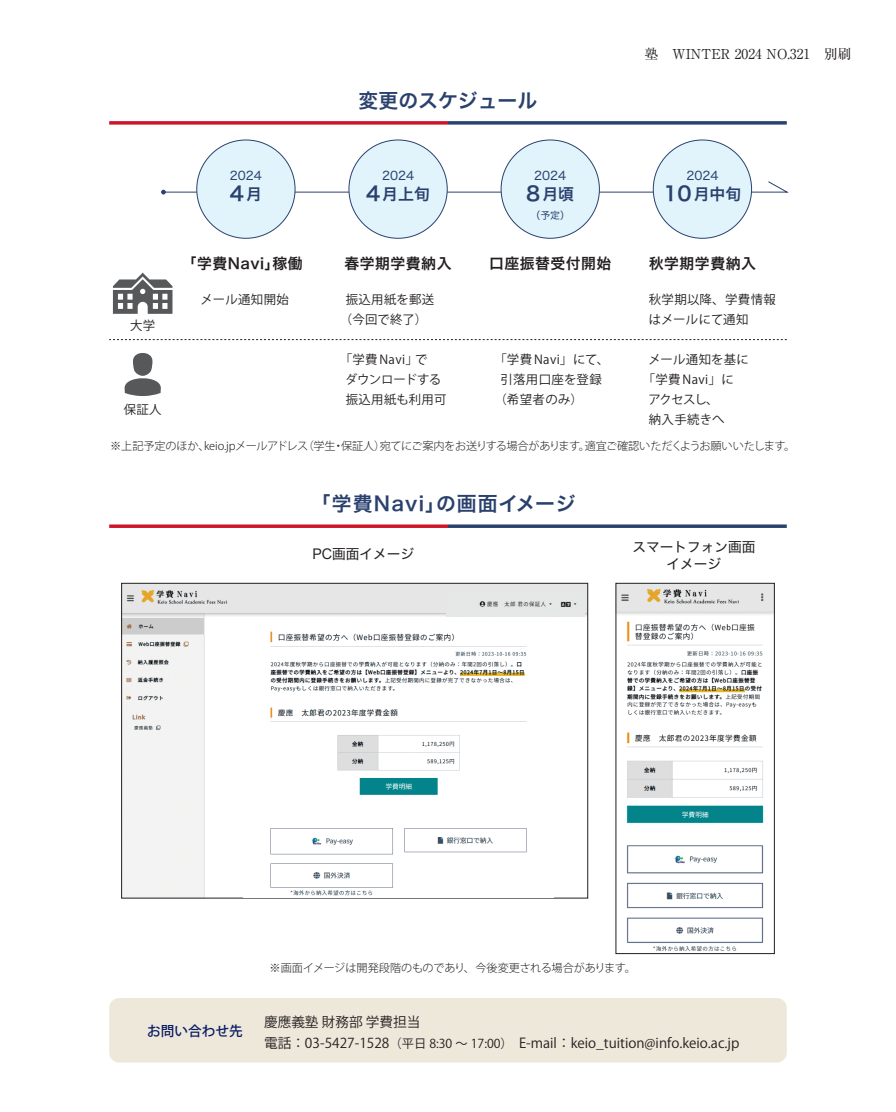
<style>
.page{position:relative;width:896px;height:1112px;background:#fff}
.page>*{position:absolute;margin:0;border:0;box-sizing:border-box;transform-origin:0 0}
.t1{font:19.78px "Hira Kaku Std W6";color:#2a416e}
.t2{font:19.78px "Hira Kaku Std W6";letter-spacing:.03em;color:#2a416e}
.t3{font:15.92px "Hira Kaku Std W6";color:#2a416e}
.t4{font:14.88px "Hira Kaku Std N W6";letter-spacing:.03em;color:#231f20}
.t5{font:13.65px "Koz Go Pro";color:#231f20}
.t6{font:13.65px "Ryumin Pr 5";color:#231f20}
.t7{font:13.65px "Hira Kaku Std N W4";color:#231f20}
.t8{font:500 13.65px "Koz Go Pro";color:#091b63}
.t9{font:12.42px/19.8px "Koz Go Pro";letter-spacing:.03em;color:#231f20}
.t10{font:12.25px "Koz Go Pro";color:#231f20}
.t11{font:11.9px "Hira Kaku Std W4";color:#2a416e}
.t12{font:300 11.2px "Koz Go Pro";letter-spacing:-.02em;color:#231f20}
.t13{font:300 11.2px "Koz Go Pro";letter-spacing:-.05em;color:#231f20}
.t14{font:9.97px "Hira Kaku Std W4";color:#2a416e}
</style>
<div class="page">
<svg style="left:161px;top:180px;width:628px;height:14px"></svg>
<svg style="left:109px;top:121px;width:339px;height:4px"></svg>
<svg style="left:448px;top:121px;width:338px;height:4px"></svg>
<svg style="left:109px;top:524px;width:339px;height:4px"></svg>
<svg style="left:448px;top:524px;width:338px;height:4px"></svg>
<img style="left:617px;top:585px;width:155px;height:366px">
<img style="left:123px;top:585px;width:463px;height:311px">
<img style="left:446px;top:593px;width:138px;height:23px">
<img style="left:243px;top:620px;width:310px;height:276px">
<div style="left:653px;top:140px;width:98px;height:98px;background:#e1f4fc;border-radius:50%"></div>
<div style="left:501px;top:140px;width:98px;height:98px;background:#e1f4fc;border-radius:50%"></div>
<div style="left:349px;top:140px;width:98px;height:98px;background:#e1f4fc;border-radius:50%"></div>
<div style="left:197px;top:140px;width:98px;height:98px;background:#e1f4fc;border-radius:50%"></div>
<div style="left:109px;top:997px;width:677px;height:65px;background:#eee8db;border-radius:10px"></div>
<svg style="left:109px;top:339px;width:677px;height:1px"></svg>
<svg style="left:124px;top:353px;width:37px;height:43px"></svg>
<svg style="left:113px;top:273px;width:59px;height:41px"></svg>
<p class="t9" style="left:130px;top:316px;width:27px">大学</p>
<p class="t9" style="left:124px;top:399px;width:39px">保証人</p>
<p class="t11" style="left:230px;top:166px;width:34px">2024</p>
<p class="t3" style="left:246px;top:181px;width:17px">月</p>
<h1 class="t1" style="left:230px;top:179px;width:16px">4</h1>
<p class="t4" style="left:182px;top:251px;width:99px">「学費Navi」</p>
<p class="t9" style="left:200px;top:290px;width:90px">メール通知開始</p>
<p class="t4" style="left:272px;top:251px;width:32px">稼働</p>
<h1 class="t1" style="left:358px;top:85px;width:180px">変更のスケジュール</h1>
<p class="t6" style="left:631px;top:43px;width:222px">　塾　WINTER 2024 NO.321　別刷</p>
<p class="t11" style="left:382px;top:166px;width:34px">2024</p>
<p class="t3" style="left:382px;top:181px;width:49px">月上旬</p>
<h1 class="t1" style="left:366px;top:179px;width:16px">4</h1>
<p class="t4" style="left:344px;top:251px;width:108px">春学期学費納入</p>
<p class="t9" style="left:340px;top:290px;width:96px;text-align:center">振込用紙を郵送（今回で終了(</p>
<p class="t9" style="left:415px;top:350px;width:14px">で</p>
<p class="t9" style="left:345px;top:350px;width:103px;text-indent:-5px">「学費Navi」<br>ダウンロードする振込用紙も利用可</p>
<p class="t11" style="left:534px;top:166px;width:34px">2024</p>
<p class="t3" style="left:542px;top:181px;width:33px">月頃</p>
<h1 class="t1" style="left:526px;top:179px;width:16px">8</h1>
<p class="t14" style="left:530px;top:207px;width:41px">（予定(</p>
<p class="t11" style="left:686px;top:166px;width:34px">2024</p>
<p class="t3" style="left:693px;top:181px;width:49px">月中旬</p>
<h1 class="t1" style="left:663px;top:179px;width:30px">10</h1>
<p class="t4" style="left:489px;top:251px;width:124px">口座振替受付開始</p>
<p class="t9" style="left:494px;top:350px;width:116px">「学費Navi」にて、</p>
<p class="t9" style="left:500px;top:369px;width:103px">引落用口座を登録</p>
<p class="t9" style="left:494px;top:389px;width:90px">（希望者のみ(</p>
<p class="t4" style="left:649px;top:251px;width:108px">秋学期学費納入</p>
<p class="t9" style="left:648px;top:290px;width:128px">秋学期以降、学費情報はメールにて通知</p>
<p class="t9" style="left:648px;top:350px;width:102px">メール通知を基に</p>
<p class="t9" style="left:642px;top:369px;width:92px">「学費Navi」に</p>
<p class="t9" style="left:648px;top:389px;width:72px">アクセスし、</p>
<p class="t9" style="left:648px;top:409px;width:77px">納入手続きへ</p>
<p class="t12" style="left:379px;top:438px;width:417px">宛てにご案内をお送りする場合があります適宜ご確認いただくようお願いいたします。</p>
<p class="t12" style="left:579px;top:438px;width:13px">。</p>
<p class="t12" style="left:302px;top:438px;width:35px">（学生</p>
<p class="t12" style="left:110px;top:438px;width:101px">※上記予定のほか、</p>
<p class="t12" style="left:341px;top:438px;width:46px">保証人）</p>
<p class="t13" style="left:204px;top:438px;width:106px">keio.jpメールアドレス</p>
<p class="t12" style="left:333px;top:438px;width:13px">・</p>
<h1 class="t1" style="left:311px;top:488px;width:136px">「学費Navi」</h1>
<h1 class="t2" style="left:436px;top:488px;width:141px">の画面イメージ</h1>
<p class="t7" style="left:312px;top:543px;width:103px">PC画面イメージ</p>
<p class="t7" style="left:632px;top:536px;width:124px">スマートフォン画面</p>
<p class="t7" style="left:666px;top:553px;width:56px">イメージ</p>
<p class="t8" style="left:147px;top:1021px;width:97px">お問い合わせ先</p>
<p class="t12" style="left:269px;top:960px;width:368px">※画面イメージは開発段階のものであり、今後変更される場合があります。</p>
<p class="t5" style="left:264px;top:1013px;width:158px">慶應義塾財務部学費担当</p>
<p class="t5" style="left:264px;top:1034px;width:127px">電話：03-5427-1528</p>
<p class="t5" style="left:519px;top:1034px;width:222px">-E mail：keio_tuition@info.keio.ac j p.</p>
<p class="t10" style="left:389px;top:1035px;width:131px">（平日 8:30 ～ 17:00）　</p>
</div>
